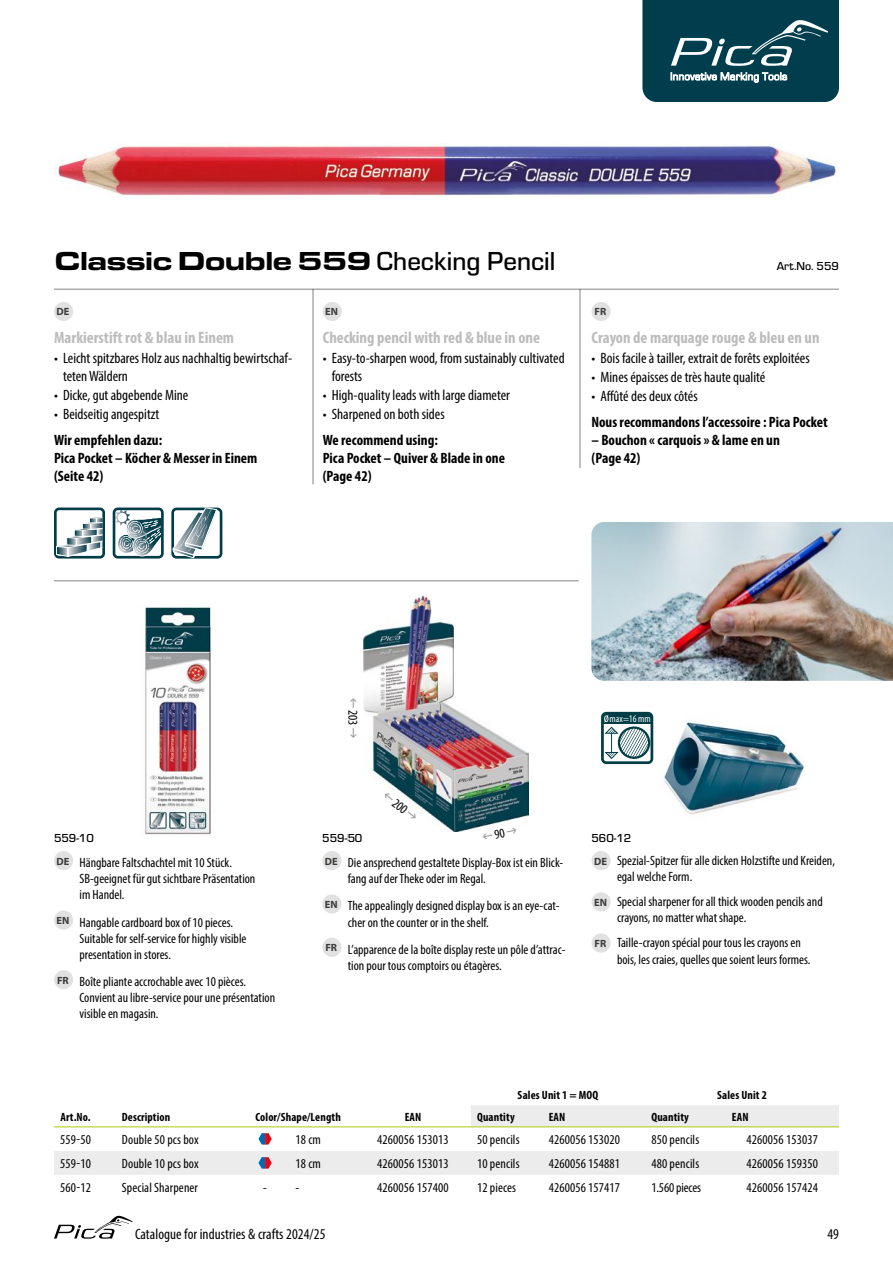
<style>
.page{position:relative;width:893px;height:1263px;background:#fff}
.page>*{position:absolute;margin:0;border:0;box-sizing:border-box;transform-origin:0 0}
.t1{font:900 27px "Eurostile Ext";letter-spacing:-.04em;color:#000}
.t2{font:700 condensed 16.5px "Myriad Pro";color:#bcbcbc}
.t3{font:condensed 15px/18px "Myriad Pro";color:#000}
.t4{font:700 condensed 15px/18px "Myriad Pro";color:#000}
.t5{font:condensed 13.5px/16.2px "Myriad Pro";color:#000}
.t6{font:700 condensed 12px "Myriad Pro";letter-spacing:.01em;color:#000}
.t7{font:500 12px "Eurostile";color:#000}
.t8{font:700 10.5px "Myriad Pro";color:#3c3c3b}
.t9{font:condensed 10.05px "Myriad Pro";color:#fff}
.s1{font-family:"Eurostile";font-weight:500}
.s2{font-weight:700;font-stretch:normal;font-size:10.5px;color:#3c3c3b}
</style>
<div class="page">
<div style="left:471px;top:1105px;width:368px;height:21px;background:#ececec"></div>
<svg style="left:54px;top:1127px;width:785px;height:48px;fill:#ececec"></svg>
<hr style="left:54px;top:1126px;width:62px;height:1px;background:#afca0a">
<hr style="left:116px;top:1126px;width:125px;height:1px;background:#afca0a">
<hr style="left:241px;top:1126px;width:48px;height:1px;background:#afca0a">
<hr style="left:289px;top:1126px;width:66px;height:1px;background:#afca0a">
<hr style="left:355px;top:1126px;width:116px;height:1px;background:#afca0a">
<hr style="left:471px;top:1126px;width:71px;height:1px;background:#afca0a">
<hr style="left:542px;top:1126px;width:103px;height:1px;background:#afca0a">
<hr style="left:645px;top:1126px;width:81px;height:1px;background:#afca0a">
<hr style="left:726px;top:1126px;width:113px;height:1px;background:#afca0a">
<svg style="left:258px;top:1133px;width:14px;height:11px"></svg>
<svg style="left:258px;top:1157px;width:14px;height:11px"></svg>
<hr style="left:54px;top:581px;width:525px;height:1px;background:#000">
<hr style="left:313px;top:289px;width:1px;height:195px;background:#000">
<hr style="left:580px;top:289px;width:1px;height:179px;background:#000">
<hr style="left:54px;top:289px;width:785px;height:1px;background:#000">
<div style="left:322px;top:851px;width:19px;height:19px;background:#e1e1e1;border-radius:50%"></div>
<div style="left:322px;top:894px;width:19px;height:19px;background:#e1e1e1;border-radius:50%"></div>
<div style="left:322px;top:938px;width:19px;height:19px;background:#e1e1e1;border-radius:50%"></div>
<div style="left:54px;top:851px;width:19px;height:19px;background:#e1e1e1;border-radius:50%"></div>
<div style="left:54px;top:910px;width:19px;height:20px;background:#e1e1e1;border-radius:50%"></div>
<div style="left:54px;top:970px;width:19px;height:19px;background:#e1e1e1;border-radius:50%"></div>
<img style="left:364px;top:595px;width:165px;height:236px">
<img style="left:145px;top:607px;width:67px;height:228px">
<div style="left:591px;top:302px;width:20px;height:19px;background:#e1e1e1;border-radius:50%"></div>
<div style="left:323px;top:302px;width:19px;height:19px;background:#e1e1e1;border-radius:50%"></div>
<div style="left:54px;top:302px;width:19px;height:19px;background:#e1e1e1;border-radius:50%"></div>
<img style="left:54px;top:143px;width:784px;height:54px">
<img style="left:591px;top:522px;width:302px;height:159px">
<svg style="left:54px;top:507px;width:51px;height:51px"></svg>
<svg style="left:113px;top:507px;width:51px;height:51px"></svg>
<svg style="left:171px;top:507px;width:51px;height:52px"></svg>
<div style="left:591px;top:851px;width:20px;height:19px;background:#e1e1e1;border-radius:50%"></div>
<div style="left:591px;top:892px;width:20px;height:19px;background:#e1e1e1;border-radius:50%"></div>
<div style="left:591px;top:933px;width:20px;height:19px;background:#e1e1e1;border-radius:50%"></div>
<img style="left:605px;top:711px;width:200px;height:104px">
<svg style="left:601px;top:712px;width:52px;height:52px"></svg>
<svg style="left:642px;top:0;width:197px;height:102px;background:#18505e"></svg>
<svg style="left:54px;top:1216px;width:79px;height:23px"></svg>
<svg style="left:468px;top:821px;width:61px;height:10px"></svg>
<svg style="left:381px;top:788px;width:40px;height:35px"></svg>
<h1 class="t1" style="left:54px;top:241px;width:503px">Classic Double 559 <span class="s1">Checking Pencil</span></h1>
<p class="t7" style="left:777px;top:258px;width:64px">Art.No. 559</p>
<p class="t8" style="left:57px;top:305px;width:14px">DE</p>
<p class="t2" style="left:54px;top:327px;width:182px">Markierstift rot &amp; blau in Einem</p>
<p class="t3" style="left:63px;top:349px;width:231px;text-indent:-9px">• Leicht spitzbares Holz aus nachhaltig bewirtschaf&shy;teten Wäldern</p>
<p class="t3" style="left:54px;top:386px;width:136px">• Dicke, gut abgebende Mine</p>
<p class="t3" style="left:54px;top:405px;width:107px">• Beidseitig angespitzt</p>
<p class="t4" style="left:54px;top:431px;width:205px">Wir empfehlen dazu:<br>Pica Pocket – Köcher &amp; Messer in Einem (Seite 42)</p>
<p class="t8" style="left:325px;top:305px;width:14px">EN</p>
<p class="t2" style="left:323px;top:327px;width:219px">Checking pencil with red &amp; blue in one</p>
<p class="t3" style="left:332px;top:349px;width:234px;text-indent:-9px">• Easy-to-sharpen wood, from sustainably cultivated forests</p>
<p class="t3" style="left:323px;top:386px;width:189px">• High-quality leads with large diameter</p>
<p class="t3" style="left:323px;top:405px;width:123px">• Sharpened on both sides</p>
<p class="t4" style="left:323px;top:431px;width:184px">We recommend using:<br>Pica Pocket – Quiver &amp; Blade in one (Page 42)</p>
<p class="t8" style="left:595px;top:305px;width:13px">FR</p>
<p class="t2" style="left:591px;top:327px;width:230px">Crayon de marquage rouge &amp; bleu en un</p>
<p class="t3" style="left:591px;top:349px;width:220px">• Bois facile à tailler, extrait de forêts exploitées</p>
<p class="t3" style="left:591px;top:368px;width:175px">• Mines épaisses de très haute qualité</p>
<p class="t3" style="left:591px;top:387px;width:108px">• Affûté des deux côtés</p>
<p class="t4" style="left:591px;top:413px;width:238px">Nous recommandons l’accessoire : Pica Pocket</p>
<p class="t4" style="left:591px;top:431px;width:190px">– Bouchon « carquois » &amp; lame en un (Page 42)</p>
<p class="t5" style="left:361px;top:710px;width:17px;rotate:90deg">203</p>
<p class="t9" style="left:610px;top:713px;width:43px">max=16 mm</p>
<p class="t7" style="left:54px;top:830px;width:41px">559-10</p>
<p class="t7" style="left:322px;top:830px;width:41px">559-50</p>
<p class="t5" style="left:80px;top:854px;width:177px;text-indent:-23px"><sup>DE</sup> Hängbare Faltschachtel mit 10 Stück.<br>SB-geeignet für gut sichtbare Präsentation im Handel.</p>
<p class="t5" style="left:80px;top:914px;width:168px;text-indent:-23px"><sup>EN</sup> Hangable cardboard box of 10 pieces.<br>Suitable for self-service for highly visible presentation in stores.</p>
<p class="t5" style="left:80px;top:973px;width:197px;text-indent:-22px"><sup>FR</sup> Boîte pliante accrochable avec 10 pièces.<br>Convient au libre-service pour une présentation visible en magasin.</p>
<p class="t5" style="left:348px;top:854px;width:217px;text-indent:-23px"><sup>DE</sup> Die ansprechend gestaltete Display-Box ist ein Blick&shy;fang auf der Theke oder im Regal.</p>
<p class="t5" style="left:348px;top:897px;width:213px;text-indent:-23px"><sup>EN</sup> The appealingly designed display box is an eye-cat&shy;cher on the counter or in the shelf.</p>
<p class="t5" style="left:348px;top:941px;width:219px;text-indent:-22px"><sup>FR</sup> L’apparence de la boîte display reste un pôle d’attrac&shy;tion pour tous comptoirs ou étagères.</p>
<p class="t7" style="left:591px;top:830px;width:41px">560-12</p>
<p class="t5" style="left:617px;top:852px;width:219px;text-indent:-23px"><span class="s2">DE</span> Spezial-Spitzer für alle dicken Holzstifte und Kreiden, egal welche Form.</p>
<p class="t5" style="left:617px;top:893px;width:207px;text-indent:-23px"><span class="s2">EN</span> Special sharpener for all thick wooden pencils and crayons, no matter what shape.</p>
<p class="t5" style="left:617px;top:934px;width:195px;text-indent:-22px"><span class="s2">FR</span> Taille-crayon spécial pour tous les crayons en bois, les craies, quelles que soient leurs formes.</p>
<p class="t6" style="left:60px;top:1109px;width:32px">Art.No.</p>
<p class="t6" style="left:122px;top:1109px;width:50px">Description</p>
<p class="t6" style="left:255px;top:1109px;width:87px">Color/Shape/Length</p>
<p class="t6" style="left:405px;top:1109px;width:18px">EAN</p>
<p class="t6" style="left:518px;top:1087px;width:82px">Sales Unit 1 = MOQ</p>
<p class="t6" style="left:717px;top:1087px;width:51px">Sales Unit 2</p>
<p class="t6" style="left:477px;top:1109px;width:39px">Quantity</p>
<p class="t6" style="left:549px;top:1109px;width:18px">EAN</p>
<p class="t6" style="left:651px;top:1109px;width:39px">Quantity</p>
<p class="t6" style="left:732px;top:1109px;width:18px">EAN</p>
<p class="t5" style="left:60px;top:1131px;width:32px">559-50</p>
<p class="t5" style="left:122px;top:1131px;width:78px">Double 50 pcs box</p>
<p class="t5" style="left:295px;top:1131px;width:27px">18 cm</p>
<p class="t5" style="left:377px;top:1131px;width:73px">4260056 153013</p>
<p class="t5" style="left:477px;top:1131px;width:44px">50 pencils</p>
<p class="t5" style="left:549px;top:1131px;width:73px">4260056 153020</p>
<p class="t5" style="left:651px;top:1131px;width:49px">850 pencils</p>
<p class="t5" style="left:747px;top:1131px;width:73px">4260056 153037</p>
<p class="t5" style="left:60px;top:1155px;width:32px">559-10</p>
<p class="t5" style="left:122px;top:1155px;width:78px">Double 10 pcs box</p>
<p class="t5" style="left:295px;top:1155px;width:27px">18 cm</p>
<p class="t5" style="left:377px;top:1155px;width:73px">4260056 153013</p>
<p class="t5" style="left:477px;top:1155px;width:44px">10 pencils</p>
<p class="t5" style="left:549px;top:1155px;width:73px">4260056 154881</p>
<p class="t5" style="left:651px;top:1155px;width:49px">480 pencils</p>
<p class="t5" style="left:747px;top:1155px;width:73px">4260056 159350</p>
<p class="t5" style="left:60px;top:1179px;width:32px">560-12</p>
<p class="t5" style="left:122px;top:1179px;width:78px">Special Sharpener</p>
<p class="t5" style="left:263px;top:1179px;width:37px">- -</p>
<p class="t5" style="left:377px;top:1179px;width:73px">4260056 157400</p>
<p class="t5" style="left:477px;top:1179px;width:41px">12 pieces</p>
<p class="t5" style="left:549px;top:1179px;width:73px">4260056 157417</p>
<p class="t5" style="left:651px;top:1179px;width:51px">1.560 pieces</p>
<p class="t5" style="left:747px;top:1179px;width:73px">4260056 157424</p>
<p class="t3" style="left:135px;top:1225px;width:192px">Catalogue for industries &amp; crafts 2024/25</p>
<p class="t3" style="left:827px;top:1225px;width:13px">49</p>
</div>
